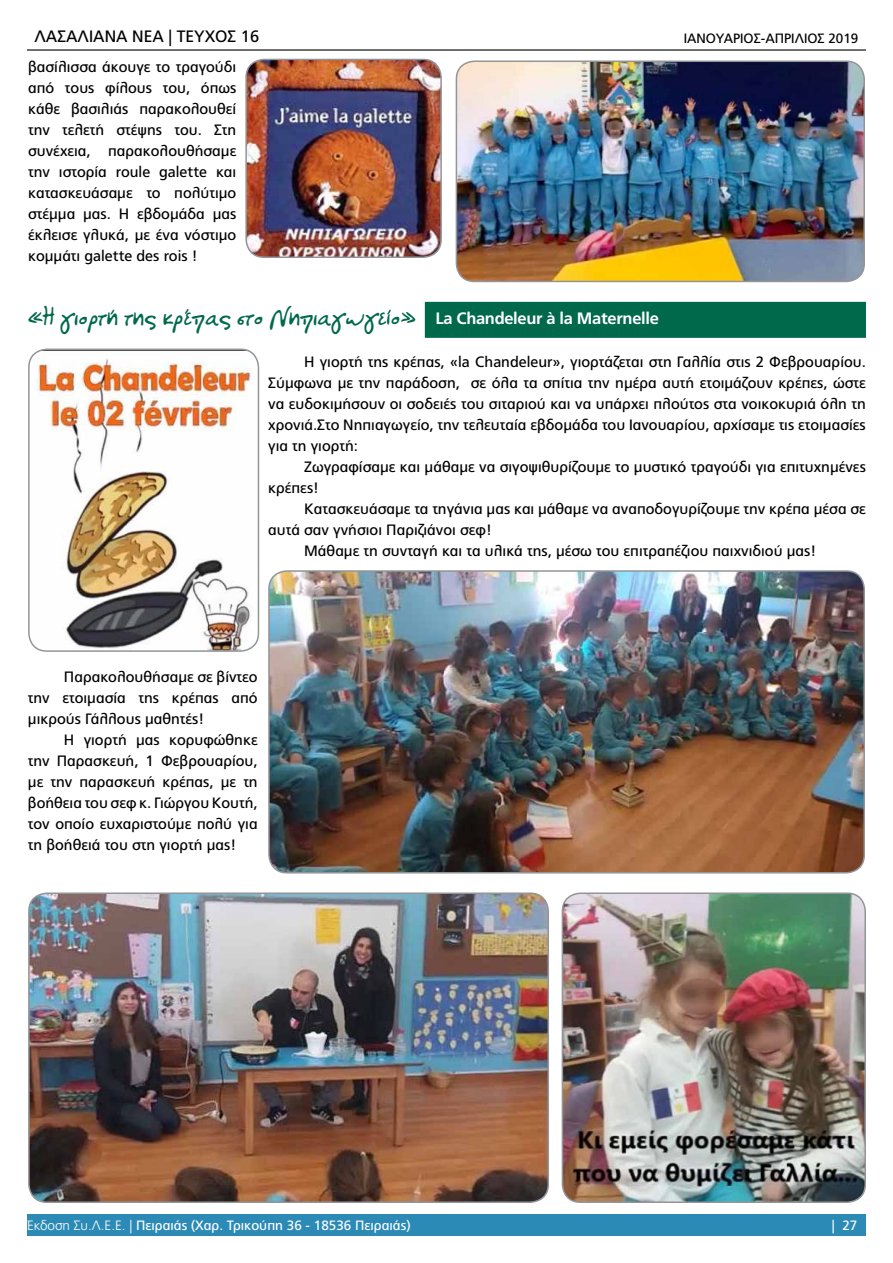
<style>
.page{position:relative;width:893px;height:1263px;background:#fff}
.page>*{position:absolute;margin:0;border:0;box-sizing:border-box;transform-origin:0 0}
.t1{font:700 24px "PF Libera";letter-spacing:-.02em;color:#00694c}
.t2{font:16.5px "PF Catalog";color:#000}
.t3{font:15px/21px "PF Catalog";color:#000;text-align:justify}
.t4{font:13.5px "PF Catalog";color:#fff}
.t5{font:13.5px "PF Catalog";color:#000}
.s1{font-family:"PF Catalog";font-size:16.5px;color:#fff}
.s2{font-weight:300}
</style>
<div class="page">
<div style="left:27px;top:1214px;width:839px;height:22px;background:#2c8bb6"></div>
<hr style="left:27px;top:49px;width:839px;height:2px;background:#000">
<div style="left:425px;top:302px;width:441px;height:36px;background:#00694c"></div>
<img style="left:29px;top:350px;width:229px;height:301px">
<div style="left:28px;top:349px;width:231px;height:303px;border:2px solid #939598;border-radius:18px"></div>
<img style="left:31px;top:895px;width:517px;height:307px">
<div style="left:28px;top:892px;width:521px;height:311px;border:2px solid #939598;border-radius:18px"></div>
<img style="left:562px;top:895px;width:303px;height:307px">
<div style="left:562px;top:892px;width:304px;height:311px;border:2px solid #939598;border-radius:18px"></div>
<img style="left:269px;top:571px;width:595px;height:302px">
<div style="left:268px;top:570px;width:597px;height:303px;border:2px solid #939598;border-radius:18px"></div>
<img style="left:456px;top:61px;width:408px;height:220px">
<div style="left:456px;top:61px;width:409px;height:221px;border:2px solid #939598;border-radius:18px"></div>
<img style="left:246px;top:59px;width:195px;height:198px">
<div style="left:245px;top:59px;width:197px;height:199px;border:2px solid #939598;border-radius:18px"></div>
<p class="t2" style="left:34px;top:27px;width:226px">ΛΑΣΑΛΙΑΝΑ ΝΕΑ | ΤΕΥΧΟΣ 16</p>
<p class="t5" style="left:684px;top:31px;width:176px">ΙΑΝΟΥΑΡΙΟΣ-ΑΠΡΙΛΙΟΣ 2019</p>
<p class="t3" style="left:28px;top:56px;width:210px">βασίλισσα άκουγε το τραγούδι από τους φίλους του, όπως κάθε βασιλιάς παρακολουθεί την τελετή στέψης του. Στη συνέχεια, παρακολουθήσαμε την ιστορία roule galette και κατασκευάσαμε το πολύτιμο στέμμα μας. Η εβδομάδα μας έκλεισε γλυκά, με ένα νόστιμο κομμάτι galette des rois !</p>
<h1 class="t1" style="left:28px;top:302px;width:633px">«Η γιορτή της κρέπας στο Νηπιαγωγείο» <span class="s1">La Chandeleur à la Maternelle</span></h1>
<p class="t3" style="left:268px;top:351px;width:599px;text-indent:36px">Η γιορτή της κρέπας, «la Chandeleur», γιορτάζεται στη Γαλλία στις 2 Φεβρουαρίου.<br>Σύμφωνα με την παράδοση, σε όλα τα σπίτια την ημέρα αυτή ετοιμάζουν κρέπες, ώστε να ευδοκιμήσουν οι σοδειές του σιταριού και να υπάρχει πλούτος στα νοικοκυριά όλη τη χρονιά.Στο Νηπιαγωγείο, την τελευταία εβδομάδα του Ιανουαρίου, αρχίσαμε τις ετοιμασίες για τη γιορτή:</p>
<p class="t3" style="left:268px;top:456px;width:599px;text-indent:36px">Ζωγραφίσαμε και μάθαμε να σιγοψιθυρίζουμε το μυστικό τραγούδι για επιτυχημένες κρέπες!</p>
<p class="t3" style="left:304px;top:498px;width:563px">Κατασκευάσαμε τα τηγάνια μας και μάθαμε να αναποδογυρίζουμε την κρέπα μέσα σε</p>
<p class="t3" style="left:268px;top:519px;width:225px">αυτά σαν γνήσιοι Παριζιάνοι σεφ!</p>
<p class="t3" style="left:304px;top:540px;width:514px">Μάθαμε τη συνταγή και τα υλικά της, μέσω του επιτραπέζιου παιχνιδιού μας!</p>
<p class="t3" style="left:28px;top:666px;width:231px;text-indent:36px">Παρακολουθήσαμε σε βίντεο την ετοιμασία της κρέπας από μικρούς Γάλλους μαθητές!</p>
<p class="t3" style="left:28px;top:729px;width:231px;text-indent:36px">Η γιορτή μας κορυφώθηκε την Παρασκευή, 1 Φεβρουαρίου, με την παρασκευή κρέπας, με τη βοήθεια του σεφ κ. Γιώργου Κουτή, τον οποίο ευχαριστούμε πολύ για τη βοήθειά του στη γιορτή μας!</p>
<p class="t4" style="left:27px;top:1217px;width:385px"><span class="s2">Έκδοση Συ.Λ.Ε.Ε. |</span> Πειραιάς (Χαρ. Τρικούπη 36 - 18536 Πειραιάς)</p>
<p class="t4" style="left:832px;top:1218px;width:27px">| 27</p>
</div>
